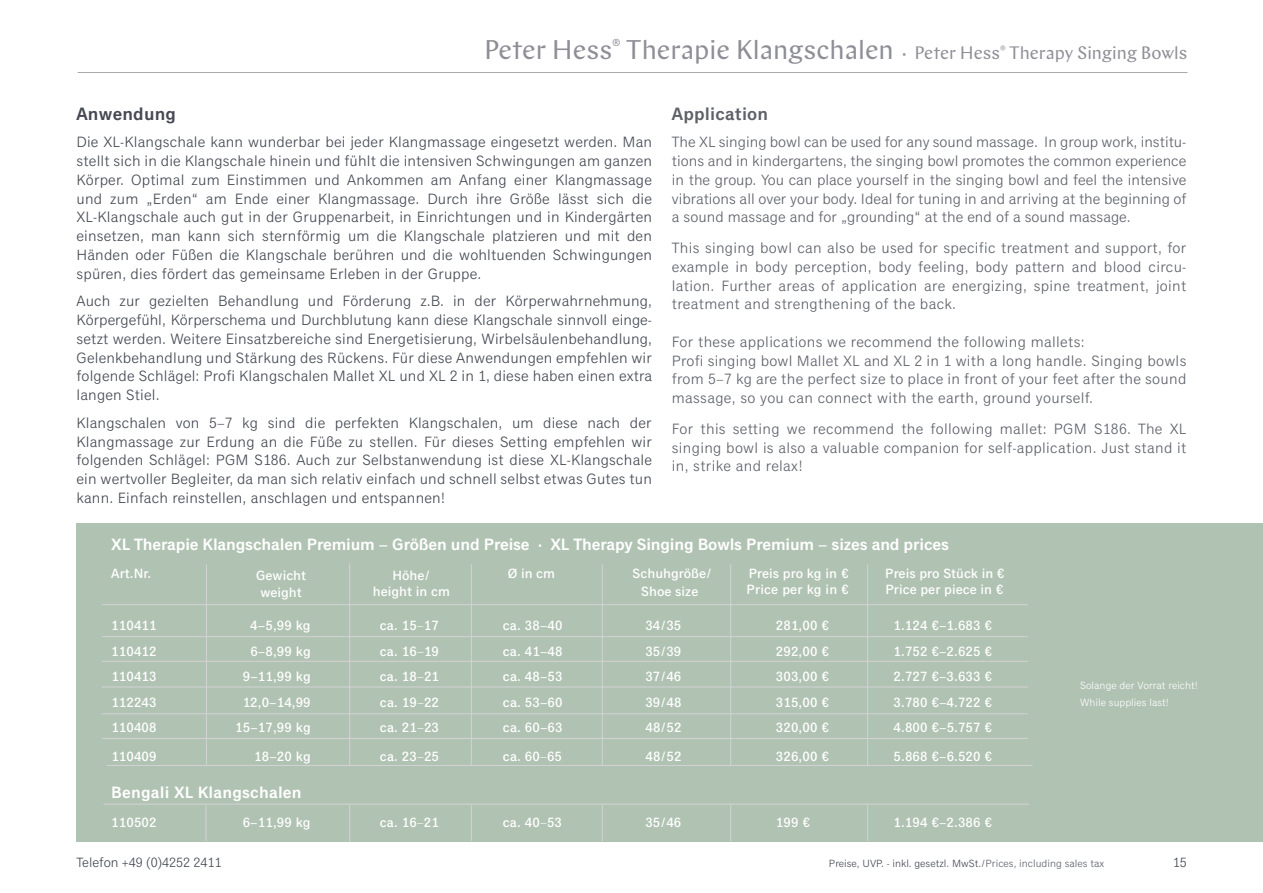
<style>
.page{position:relative;width:1263px;height:893px;background:#fff}
.page>*{position:absolute;margin:0;border:0;box-sizing:border-box;transform-origin:0 0}
.t1{font:27px "Chap";color:#8e8e96}
.t2{font:600 18px "Classic Grotesque Pro";letter-spacing:.01em;color:#5e616a}
.t3{font:600 18px "Classic Grotesque Pro";letter-spacing:.01em;color:#444953}
.t4{font:600 16.5px "Classic Grotesque Pro";letter-spacing:-.01em;color:#fff}
.t5{font:600 16.5px "Classic Grotesque Pro";letter-spacing:.01em;color:#fff}
.t6{font:15px/18.8px "Classic Grotesque Pro";letter-spacing:.01em;color:#444953;text-align:justify}
.t7{font:15px/18.8px "Classic Grotesque Pro";letter-spacing:.02em;color:#5e616a;text-align:justify}
.t8{font:500 13.5px/16.2px "Classic Grotesque Pro";letter-spacing:.01em;color:#fff;text-align:center}
.t9{font:13.5px "Classic Grotesque Pro";color:#444953}
.t10{font:10.5px "Classic Grotesque Pro";color:#444953}
.t11{font:10.5px/16.5px "Classic Grotesque Pro";color:#fff}
.s1{font-size:18px}
.s2{font-weight:400}
.s3{color:#5e616a}
</style>
<div class="page">
<hr style="left:78px;top:72px;width:1109px;height:1px;background:#a9a9af">
<div style="left:77px;top:524px;width:1186px;height:318px;background:#b0c2b2"></div>
<hr style="left:349px;top:563px;width:1px;height:279px;background:#d4d3d6">
<hr style="left:102px;top:636px;width:926px;height:1px;background:#d4d3d6">
<hr style="left:102px;top:661px;width:926px;height:1px;background:#d4d3d6">
<hr style="left:102px;top:687px;width:926px;height:1px;background:#d4d3d6">
<hr style="left:102px;top:713px;width:926px;height:1px;background:#d4d3d6">
<hr style="left:471px;top:564px;width:1px;height:277px;background:#d4d3d6">
<hr style="left:867px;top:564px;width:1px;height:277px;background:#d4d3d6">
<hr style="left:730px;top:564px;width:1px;height:277px;background:#d4d3d6">
<hr style="left:602px;top:564px;width:1px;height:277px;background:#d4d3d6">
<hr style="left:102px;top:604px;width:926px;height:1px;background:#d4d3d6">
<div style="left:241px;top:766px;width:890px;height:39px;background:#b0c2b2"></div>
<hr style="left:104px;top:804px;width:925px;height:1px;background:#d4d3d6">
<hr style="left:102px;top:738px;width:926px;height:1px;background:#d4d3d6">
<hr style="left:107px;top:765px;width:925px;height:1px;background:#d4d3d6">
<hr style="left:206px;top:564px;width:1px;height:200px;background:#d4d3d6">
<hr style="left:206px;top:805px;width:1px;height:36px;background:#d4d3d6">
<h1 class="t1" style="left:484px;top:32px;width:705px">Peter Hess<sup>®</sup> Therapie Klangschalen <span class="s1">· Peter Hess</span><sup>®</sup> <span class="s1">Therapy Singing Bowls</span></h1>
<p class="t3" style="left:77px;top:102px;width:101px">Anwendung</p>
<p class="t6" style="left:77px;top:133px;width:577px">Die XL-Klangschale kann wunderbar bei jeder Klangmassage eingesetzt werden. Man stellt sich in die Klangschale hinein und fühlt die intensiven Schwingungen am ganzen Körper. Optimal zum Einstimmen und Ankommen am Anfang einer Klangmassage und zum „Erden“ am Ende einer Klangmassage. Durch ihre Größe lässt sich die XL-Klangschale auch gut in der Gruppenarbeit, in Einrichtungen und in Kindergärten einsetzen, man kann sich sternförmig um die Klangschale platzieren und mit den Händen oder Füßen die Klangschale berühren und die wohltuenden Schwingungen spüren, dies fördert das gemeinsame Erleben in der Gruppe.</p>
<p class="t6" style="left:77px;top:292px;width:577px">Auch zur gezielten Behandlung und Förderung z.B. in der Körperwahrnehmung, Körpergefühl, Körperschema und Durchblutung kann diese Klangschale sinnvoll einge&shy;setzt werden. Weitere Einsatzbereiche sind Energetisierung, Wirbelsäulenbehandlung, Gelenkbehandlung und Stärkung des Rückens. Für diese Anwendungen empfehlen wir folgende Schlägel: Profi Klangschalen Mallet XL und XL 2 in 1, diese haben einen extra langen Stiel.</p>
<p class="t6" style="left:77px;top:413px;width:577px">Klangschalen von 5–7 kg sind die perfekten Klangschalen, um diese nach der Klangmassage zur Erdung an die Füße zu stellen. Für dieses Setting empfehlen wir folgenden Schlägel: PGM S186. Auch zur Selbstanwendung ist diese XL-Klangschale ein wertvoller Begleiter, da man sich relativ einfach und schnell selbst etwas Gutes tun kann. Einfach reinstellen, anschlagen und entspannen!</p>
<p class="t2" style="left:672px;top:102px;width:98px">Application</p>
<p class="t7" style="left:672px;top:133px;width:516px">The XL singing bowl can be used for any sound massage. In group work, institu&shy;tions and in kindergartens, the singing bowl promotes the common experience in the group. You can place yourself in the singing bowl and feel the intensive vibrations all over your body. Ideal for tuning in and arriving at the beginning of a sound massage and for „grounding“ at the end of a sound massage.</p>
<p class="t7" style="left:672px;top:239px;width:516px">This singing bowl can also be used for specific treatment and support, for example in body perception, body feeling, body pattern and blood circu&shy;lation. Further areas of application are energizing, spine treatment, joint treatment and strengthening of the back.</p>
<p class="t7" style="left:672px;top:332px;width:516px;text-align:left">For these applications we recommend the following mallets:<br>Profi singing bowl Mallet XL and XL 2 in 1 with a long handle. Singing bowls from 5–7 kg are the perfect size to place in front of your feet after the sound massage, so you can connect with the earth, ground yourself.</p>
<p class="t7" style="left:672px;top:419px;width:516px">For this setting we recommend the following mallet: PGM S186. The XL singing bowl is also a valuable companion for self-application. Just stand it in, strike and relax!</p>
<p class="t4" style="left:111px;top:534px;width:839px">XL Therapie Klangschalen Premium – Größen und Preise · XL Therapy Singing Bowls Premium – sizes and prices</p>
<p class="t8" style="left:111px;top:565px;width:41px">Art.Nr.</p>
<p class="t8" style="left:508px;top:565px;width:49px">Ø in cm</p>
<p class="t8" style="left:633px;top:565px;width:81px">Schuhgröße/</p>
<p class="t8" style="left:749px;top:565px;width:101px">Preis pro kg in €</p>
<p class="t8" style="left:885px;top:565px;width:121px">Preis pro Stück in €</p>
<p class="t8" style="left:746px;top:582px;width:104px">Price per kg in €</p>
<p class="t8" style="left:885px;top:582px;width:119px">Price per piece in €</p>
<p class="t8" style="left:111px;top:618px;width:47px">110411</p>
<p class="t8" style="left:250px;top:618px;width:62px">4–5,99 kg</p>
<p class="t8" style="left:380px;top:618px;width:61px">ca. 15<span class="s2">–</span>17</p>
<p class="t8" style="left:503px;top:618px;width:61px">ca. 38–40</p>
<p class="t8" style="left:645px;top:618px;width:37px">34/35</p>
<p class="t8" style="left:776px;top:618px;width:54px">281,00 €</p>
<p class="t8" style="left:893px;top:618px;width:100px">1.124 €–1.683 €</p>
<p class="t8" style="left:111px;top:643px;width:47px">110412</p>
<p class="t8" style="left:250px;top:643px;width:62px">6–8,99 kg</p>
<p class="t8" style="left:380px;top:643px;width:61px">ca. 16<span class="s2">–</span>19</p>
<p class="t8" style="left:503px;top:643px;width:61px">ca. 41–48</p>
<p class="t8" style="left:645px;top:643px;width:37px">35/39</p>
<p class="t8" style="left:776px;top:643px;width:54px">292,00 €</p>
<p class="t8" style="left:893px;top:643px;width:100px">1.752 €–2.625 €</p>
<p class="t8" style="left:111px;top:669px;width:47px">110413</p>
<p class="t8" style="left:243px;top:669px;width:69px">9–11,99 kg</p>
<p class="t8" style="left:380px;top:669px;width:61px">ca. 18<span class="s2">–</span>21</p>
<p class="t8" style="left:503px;top:669px;width:61px">ca. 48–53</p>
<p class="t8" style="left:645px;top:669px;width:37px">37/46</p>
<p class="t8" style="left:776px;top:669px;width:54px">303,00 €</p>
<p class="t8" style="left:893px;top:669px;width:100px">2.727 €–3.633 €</p>
<p class="t8" style="left:111px;top:694px;width:47px">112243</p>
<p class="t8" style="left:243px;top:694px;width:70px">12,0–14,99</p>
<p class="t8" style="left:380px;top:694px;width:61px">ca. 19<span class="s2">–</span>22</p>
<p class="t8" style="left:503px;top:694px;width:61px">ca. 53–60</p>
<p class="t8" style="left:645px;top:694px;width:37px">39/48</p>
<p class="t8" style="left:776px;top:694px;width:54px">315,00 €</p>
<p class="t8" style="left:894px;top:694px;width:100px">3.780 €–4.722 €</p>
<p class="t8" style="left:111px;top:720px;width:47px">110408</p>
<p class="t8" style="left:235px;top:720px;width:77px">15–17,99 kg</p>
<p class="t8" style="left:380px;top:720px;width:61px">ca. 21<span class="s2">–</span>23</p>
<p class="t8" style="left:503px;top:720px;width:61px">ca. 60–63</p>
<p class="t8" style="left:645px;top:720px;width:37px">48/52</p>
<p class="t8" style="left:776px;top:720px;width:54px">320,00 €</p>
<p class="t8" style="left:894px;top:720px;width:100px">4.800 €–5.757 €</p>
<p class="t8" style="left:111px;top:748px;width:47px">110409</p>
<p class="t8" style="left:254px;top:748px;width:58px">18–20 kg</p>
<p class="t8" style="left:380px;top:748px;width:61px">ca. 23<span class="s2">–</span>25</p>
<p class="t8" style="left:503px;top:748px;width:61px">ca. 60<span class="s2">–</span>65</p>
<p class="t8" style="left:645px;top:748px;width:37px">48/52</p>
<p class="t8" style="left:776px;top:748px;width:54px">326,00 €</p>
<p class="t8" style="left:894px;top:748px;width:100px">5.868 €–6.520 €</p>
<p class="t5" style="left:111px;top:782px;width:192px">Bengali XL Klangschalen</p>
<p class="t8" style="left:111px;top:814px;width:47px">110502</p>
<p class="t8" style="left:243px;top:814px;width:69px">6–11,99 kg</p>
<p class="t8" style="left:380px;top:814px;width:61px">ca. 16<span class="s2">–</span>21</p>
<p class="t8" style="left:503px;top:814px;width:61px">ca. 40<span class="s2">–</span>53</p>
<p class="t8" style="left:645px;top:814px;width:37px">35/46</p>
<p class="t8" style="left:776px;top:814px;width:35px">199 €</p>
<p class="t8" style="left:893px;top:814px;width:100px">1.194 €–2.386 €</p>
<p class="t8" style="left:256px;top:568px;width:52px">Gewicht weight</p>
<p class="t8" style="left:373px;top:567px;width:79px">Höhe/ height in cm</p>
<p class="t8" style="left:641px;top:583px;width:59px">Shoe size</p>
<p class="t11" style="left:1080px;top:678px;width:119px">Solange der Vorrat reicht!<br>While supplies last!</p>
<p class="t9" style="left:77px;top:854px;width:146px">Telefon +49 (0)4252 2411</p>
<p class="t10" style="left:829px;top:857px;width:277px">Preise, UVP. - inkl. gesetzl. MwSt./<span class="s3">Prices, including sales tax</span></p>
<p class="t9" style="left:1173px;top:854px;width:15px">15</p>
</div>
